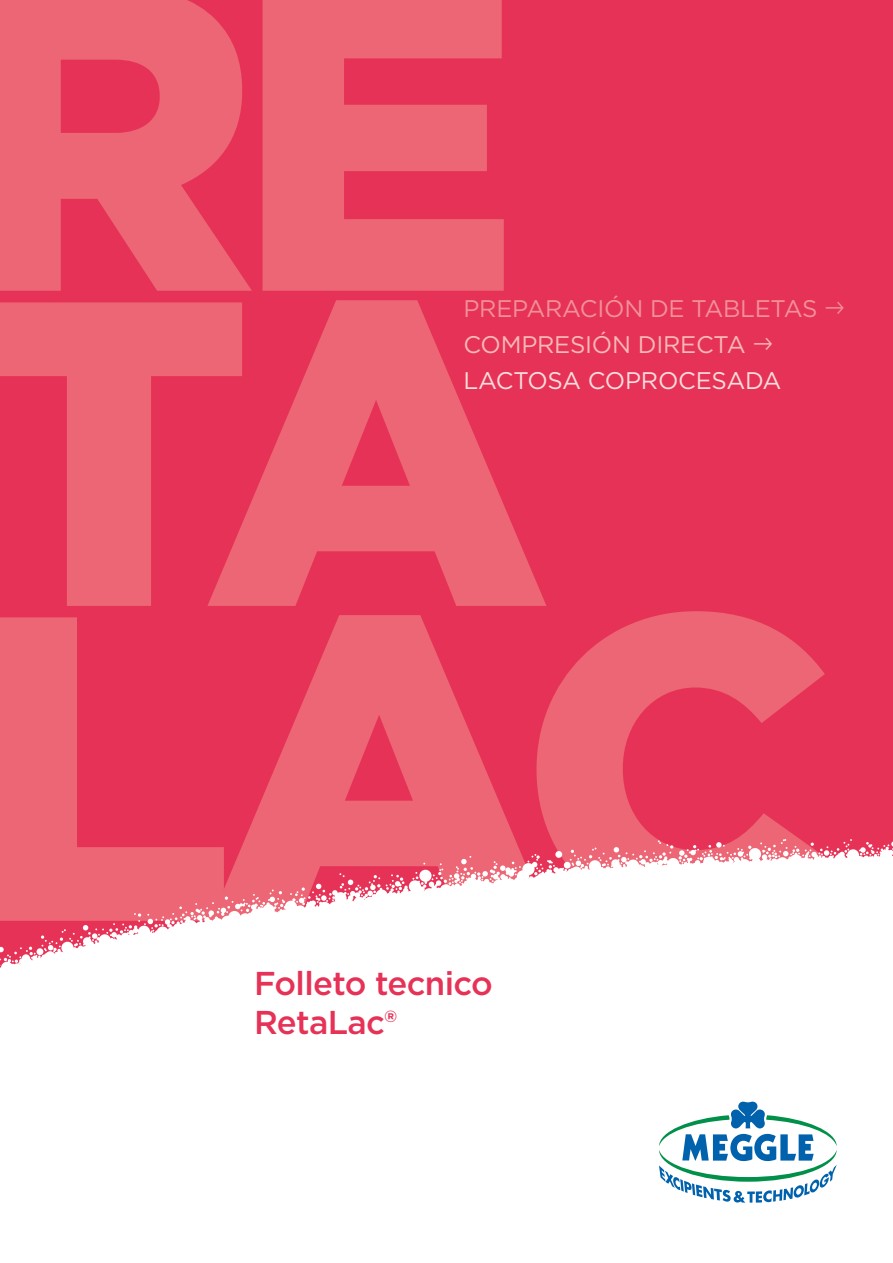
<style>
.page{position:relative;width:893px;height:1263px;background:#fff}
.page>*{position:absolute;margin:0;border:0;box-sizing:border-box;transform-origin:0 0}
.t1{font:900 433.5px/315px "Gotham";letter-spacing:-.07em;color:#ec6675}
.t2{font:500 33px/39px "Gotham";letter-spacing:-.02em;color:#e73257}
.t3{font:24px/36px "Gotham";letter-spacing:-.01em;color:#f29296}
.s1{color:#f7bab9}
.s2{color:#fbdedd}
</style>
<div class="page">
<div style="left:0;top:0;width:893px;height:972px;background:#e73257"></div>
<svg style="left:0;top:839px;width:893px;height:133px;fill:#fff"></svg>
<svg style="left:659px;top:1101px;width:178px;height:102px"></svg>
<h1 class="t1" style="left:-48px;top:-25px;width:886px">RE<br>TA<br>LAC</h1>
<p class="t3" style="left:463px;top:290px;width:384px">PREPARACIÓN DE TABLETAS →<br><span class="s1">COMPRESIÓN DIRECTA</span> <span class="s1">→<br></span><span class="s2">LACTOSA COPROCESADA</span></p>
<h2 class="t2" style="left:254px;top:963px;width:240px">Folleto tecnico<br>RetaLac®</h2>
</div>
